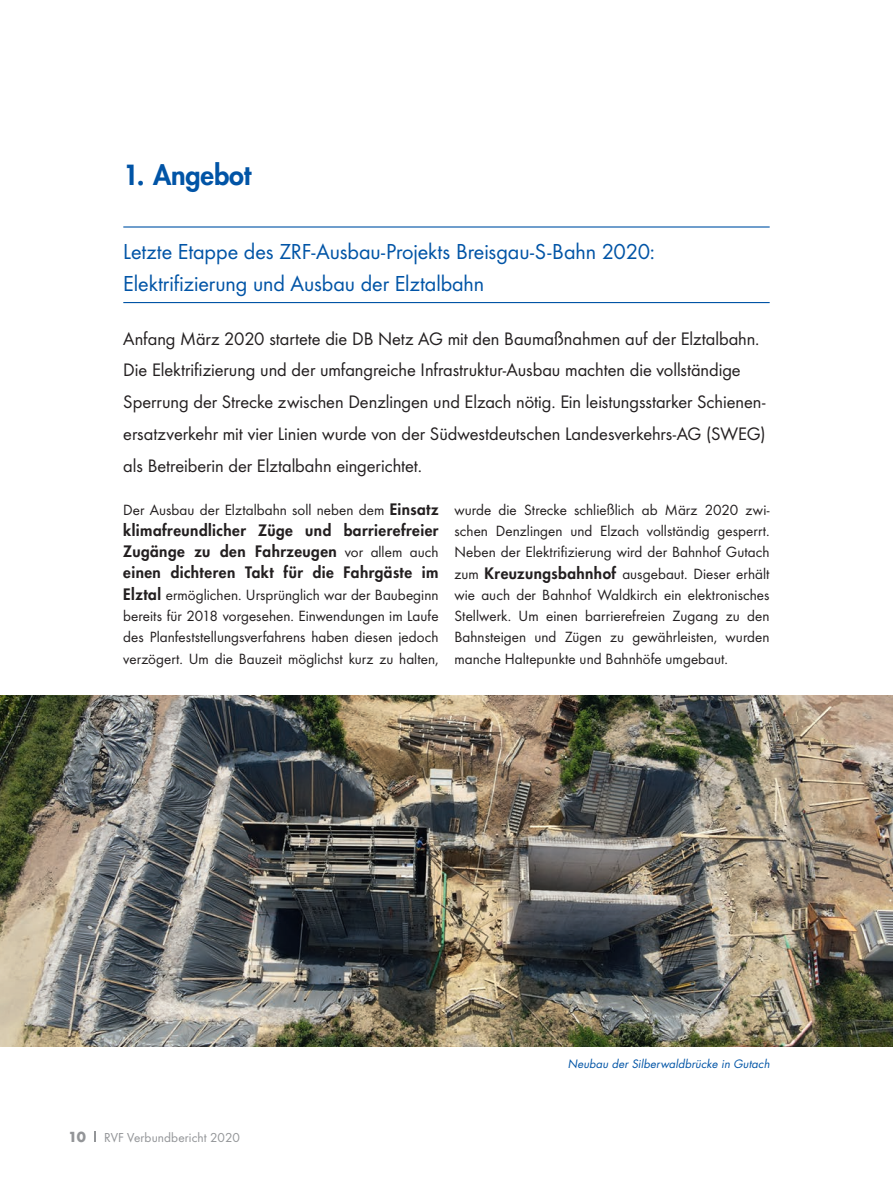
<style>
.page{position:relative;width:893px;height:1191px;background:#fff}
.page>*{position:absolute;margin:0;border:0;box-sizing:border-box;transform-origin:0 0}
.t1{font:800 27px "Futura";letter-spacing:-.005em;color:#0154a6}
.t2{font:22.5px/32px "Futura Boo";letter-spacing:-.005em;color:#0154a6}
.t3{font:18.75px/32px "Futura Boo";letter-spacing:-.005em;color:#231f20}
.t4{font:15.3px/21.3px "Futura Boo";letter-spacing:.005em;color:#231f20;text-align:justify}
.t5{font:800 15.3px/21.3px "Futura";letter-spacing:.03em;color:#231f20;text-align:justify}
.t6{font:13.5px "Futura Boo";letter-spacing:.01em;color:#939598}
.t7{font:700 13.5px "Futura";color:#939598}
.t8{font:italic 11.25px "Futura";letter-spacing:.015em;color:#0154a6}
.s1{font-family:"Futura";font-weight:800}
.s2{font-family:"Futura Boo";font-weight:400}
</style>
<div class="page">
<svg style="left:94px;top:1131px;width:2px;height:11px"></svg>
<hr style="left:123px;top:226px;width:647px;height:1px;background:#0154a6">
<hr style="left:123px;top:302px;width:647px;height:1px;background:#0154a6">
<img style="left:0;top:695px;width:893px;height:351px">
<h1 class="t1" style="left:123px;top:157px;width:129px">1. Angebot</h1>
<h2 class="t2" style="left:123px;top:236px;width:533px">Letzte Etappe des ZRF-Ausbau-Projekts Breisgau-S-Bahn 2020:<br>Elektrifizierung und Ausbau der Elztalbahn</h2>
<p class="t3" style="left:123px;top:322px;width:644px">Anfang März 2020 startete die DB Netz AG mit den Baumaßnahmen auf der Elztalbahn.<br>Die Elektrifizierung und der umfangreiche Infrastruktur-Ausbau machten die vollständige Sperrung der Strecke zwischen Denzlingen und Elzach nötig. Ein leistungsstarker Schienen&shy;ersatzverkehr mit vier Linien wurde von der Südwestdeutschen Landesverkehrs-AG (SWEG) als Betreiberin der Elztalbahn eingerichtet.</p>
<p class="t4" style="left:123px;top:499px;width:317px">Der Ausbau der Elztalbahn soll neben dem <span class="s1">Einsatz</span></p>
<p class="t5" style="left:123px;top:519px;width:317px">klimafreundlicher Züge und barrierefreier Zugänge zu den Fahrzeugen <span class="s2">vor allem auch </span>einen dichteren Takt für die Fahrgäste im</p>
<p class="t4" style="left:123px;top:584px;width:317px"><span class="s1">Elztal</span> ermöglichen. Ursprünglich war der Baubeginn bereits für 2018 vorgesehen. Einwendungen im Laufe des Planfeststellungsverfahrens haben diesen jedoch verzögert. Um die Bauzeit möglichst kurz zu halten,</p>
<p class="t4" style="left:454px;top:499px;width:317px">wurde die Strecke schließlich ab März 2020 zwi&shy;schen Denzlingen und Elzach vollständig gesperrt.<br>Neben der Elektrifizierung wird der Bahnhof Gutach zum <span class="s1">Kreuzungsbahnhof</span> ausgebaut. Dieser erhält wie auch der Bahnhof Waldkirch ein elektronisches Stellwerk. Um einen barrierefreien Zugang zu den Bahnsteigen und Zügen zu gewährleisten, wurden manche Haltepunkte und Bahnhöfe umgebaut.</p>
<p class="t7" style="left:68px;top:1127px;width:19px">10</p>
<p class="t6" style="left:104px;top:1129px;width:137px">RVF Verbundbericht 2020</p>
<p class="t8" style="left:568px;top:1055px;width:203px">Neubau der Silberwaldbrücke in Gutach</p>
</div>
